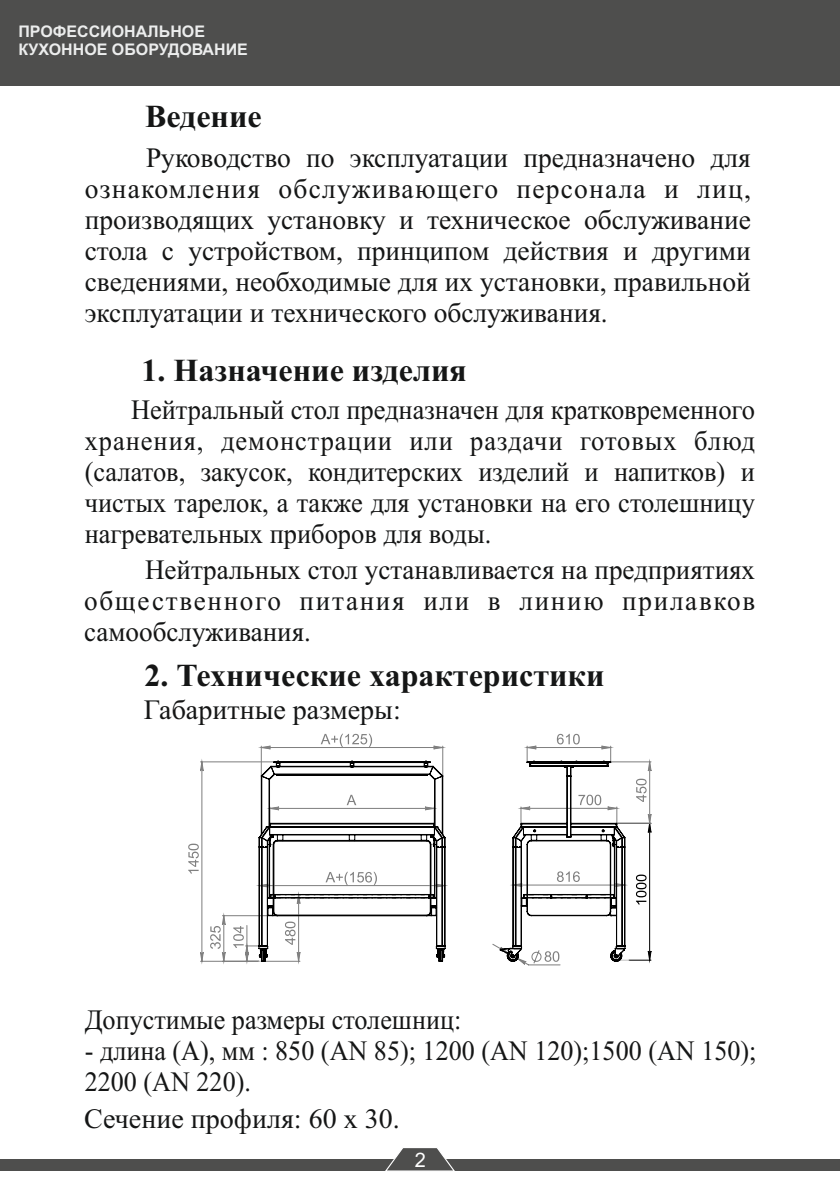
<style>
.page{position:relative;width:840px;height:1191px;background:#fff}
.page>*{position:absolute;margin:0;border:0;box-sizing:border-box;transform-origin:0 0}
.t1{font:700 32px "Times New Roman";color:#151616}
.t2{font:28px/31px "Times New Roman";color:#151616;text-align:justify}
.t3{font:28px/31px "Times New Roman";color:#151616;text-align:justify;scale:.94 1}
.t4{font:28px/31px "Times New Roman";color:#151616;scale:.93 1}
.t5{font:20px "Arial";color:#fff}
.t6{font:700 16px/17.8px "Arial";color:#eceded}
</style>
<div class="page">
<div style="left:0;top:0;width:839px;height:85px;background:#4e4e4d"></div>
<div style="left:0;top:1159px;width:839px;height:11px;background:#4e4e4d"></div>
<svg style="left:384px;top:1148px;width:72px;height:23px"></svg>
<svg style="left:188px;top:733px;width:464px;height:233px"></svg>
<p class="t6" style="left:18px;top:23px;width:231px">ПРОФЕССИОНАЛЬНОЕ<br>КУХОННОЕ ОБОРУДОВАНИЕ</p>
<p class="t1" style="left:145px;top:93px;width:118px">Ведение</p>
<p class="t2" style="left:85px;top:141px;width:667px;text-indent:61px">Руководство по эксплуатации предназначено для ознакомления обслуживающего персонала и лиц, производящих установку и техническое обслуживание стола с устройством, принципом действия и другими сведениями, необходимые для их установки, правильной эксплуатации и технического обслуживания.</p>
<p class="t1" style="left:141px;top:347px;width:327px">1. Назначение изделия</p>
<p class="t3" style="left:85px;top:393px;width:714px;text-indent:46px">Нейтральный стол предназначен для кратковременного хранения, демонстрации или раздачи готовых блюд (салатов, закусок, кондитерских изделий и напитков) и чистых тарелок, а также для установки на его столешницу нагревательных приборов для воды.</p>
<p class="t2" style="left:84px;top:553px;width:672px;text-indent:61px">Нейтральных стол устанавливается на предприятиях общественного питания или в линию прилавков самообслуживания.</p>
<p class="t1" style="left:144px;top:652px;width:461px">2. Технические характеристики</p>
<p class="t2" style="left:144px;top:693px;width:258px">Габаритные размеры:</p>
<p class="t4" style="left:85px;top:1003px;width:406px">Допустимые размеры столешниц:</p>
<p class="t4" style="left:85px;top:1034px;width:723px">- длина (А), мм : 850 (AN 85); 1200 (AN 120);1500 (AN 150);<br>2200 (AN 220).</p>
<p class="t2" style="left:84px;top:1101px;width:317px">Сечение профиля: 60 х 30.</p>
<p class="t5" style="left:414px;top:1146px;width:13px">2</p>
</div>
